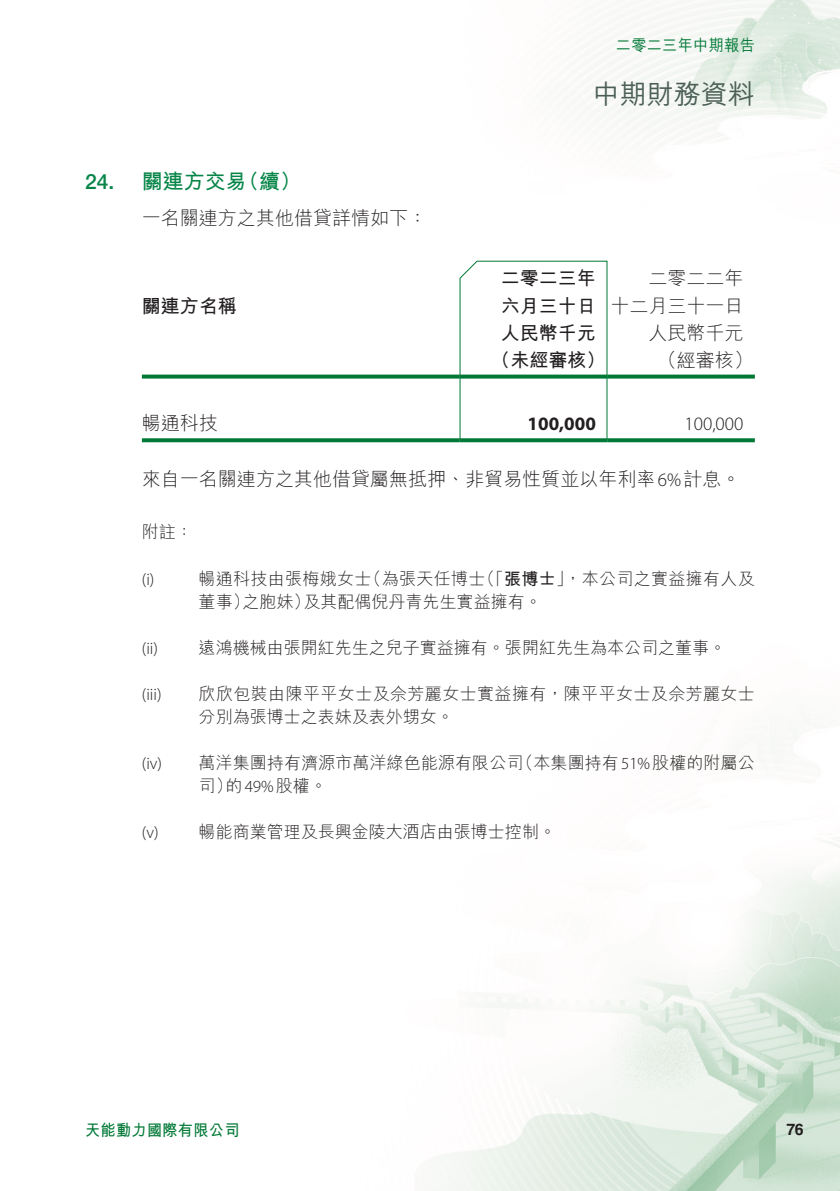
<style>
.page{position:relative;width:840px;height:1191px;background:#fff}
.page>*{position:absolute;margin:0;border:0;box-sizing:border-box;transform-origin:0 0}
.t1{font:500 27px "M Hei HK";color:#4b5f57}
._01_Heading_1{font:700 21px "M Hei HK";color:#068548}
._01_Heading_1-2{font:500 21px "Helvetica Neue LT Std";color:#068548}
._00_Body_text{font:300 19px "M Hei HK";color:#231f20}
._50_Table_Body{font:700 19px "M Hei HK";color:#231f20}
._50_Table_Body-2{font:300 19px "M Hei HK";color:#231f20}
._50_Table_Body-3{font:300 19px "Myriad Pro";color:#231f20}
._50_Table_Body-4{font:700 19px "Myriad Pro";color:#231f20}
._10_Notes_text{font:300 17px "M Hei HK";letter-spacing:.005em;color:#231f20}
._10_Notes_text-2{font:300 17px "M Hei HK";letter-spacing:.025em;color:#231f20}
._10_Notes_text-3{font:300 17px "Myriad Pro";color:#231f20}
.t2{font:700 16px "M Hei HK";letter-spacing:.015em;color:#007836;scale:.95 1}
.t3{font:500 16px "M Hei HK";letter-spacing:.015em;color:#007836;scale:.95 1}
.t4{font:700 16px "Helvetica LT Std";color:#231f20}
.s1{font-family:"Myriad Pro"}
.s2{font-weight:700}
</style>
<div class="page">
<img style="left:141px;top:0;width:698px;height:1191px">
<svg style="left:459px;top:260px;width:148px;height:178px"></svg>
<svg style="left:142px;top:374px;width:317px;height:4px"></svg>
<svg style="left:459px;top:374px;width:148px;height:4px"></svg>
<svg style="left:607px;top:374px;width:147px;height:4px"></svg>
<svg style="left:142px;top:438px;width:317px;height:4px"></svg>
<svg style="left:459px;top:438px;width:148px;height:4px"></svg>
<svg style="left:607px;top:438px;width:147px;height:4px"></svg>
<p class="_01_Heading_1-2" style="left:85px;top:169px;width:31px">24.</p>
<p class="t3" style="left:615px;top:34px;width:148px">二零二三年中期報告</p>
<p class="_01_Heading_1" style="left:142px;top:166px;width:106px">關連方交易</p>
<p class="_01_Heading_1" style="left:238px;top:166px;width:64px">（續(</p>
<p class="_00_Body_text" style="left:142px;top:209px;width:286px">一名關連方之其他借貸詳情如下：</p>
<p class="_50_Table_Body" style="left:142px;top:292px;width:96px">關連方名稱</p>
<h1 class="t1" style="left:592px;top:74px;width:163px">中期財務資料</h1>
<p class="_50_Table_Body" style="left:500px;top:265px;width:97px">二零二三年</p>
<p class="_50_Table_Body" style="left:500px;top:292px;width:97px">六月三十日</p>
<p class="_50_Table_Body" style="left:500px;top:319px;width:97px">人民幣千元</p>
<p class="_50_Table_Body" style="left:491px;top:346px;width:116px">（未經審核）</p>
<p class="_50_Table_Body-2" style="left:648px;top:269px;width:96px">二零二二年</p>
<p class="_50_Table_Body-2" style="left:610px;top:296px;width:134px">十二月三十一日</p>
<p class="_50_Table_Body-2" style="left:648px;top:323px;width:96px">人民幣千元</p>
<p class="_50_Table_Body-2" style="left:657px;top:350px;width:96px">（經審核(</p>
<p class="_50_Table_Body-2" style="left:142px;top:413px;width:77px">暢通科技</p>
<p class="_00_Body_text" style="left:142px;top:469px;width:600px">來自一名關連方之其他借貸屬無抵押、非貿易性質並以年利率<span class="s1">6%</span>計息。</p>
<p class="_10_Notes_text" style="left:142px;top:523px;width:52px">附註：</p>
<p class="_10_Notes_text" style="left:478px;top:569px;width:278px">（「<span class="s2">張博士</span>，」本公司之實益擁有人及</p>
<p class="_50_Table_Body-4" style="left:527px;top:411px;width:70px">100,000</p>
<p class="_50_Table_Body-3" style="left:684px;top:412px;width:60px">100,000</p>
<p class="_10_Notes_text" style="left:364px;top:569px;width:122px">（為張天任博士</p>
<p class="_10_Notes_text" style="left:198px;top:569px;width:174px">暢通科技由張梅娥女士</p>
<p class="_10_Notes_text-3" style="left:142px;top:568px;width:14px">) i(</p>
<p class="_10_Notes_text-3" style="left:142px;top:637px;width:18px">i i( )</p>
<p class="_10_Notes_text-3" style="left:142px;top:683px;width:21px">(iii)</p>
<p class="_10_Notes_text-3" style="left:142px;top:752px;width:22px">i v( )</p>
<p class="_10_Notes_text-3" style="left:142px;top:821px;width:18px">v( )</p>
<p class="_10_Notes_text" style="left:303px;top:592px;width:239px">及其配偶倪丹青先生實益擁有。</p>
<p class="_10_Notes_text" style="left:198px;top:592px;width:52px">董事）</p>
<p class="_10_Notes_text" style="left:198px;top:638px;width:528px">遠鴻機械由張開紅先生之兒子實益擁有。張開紅先生為本公司之董事。</p>
<p class="_10_Notes_text" style="left:242px;top:592px;width:70px">之胞妹）</p>
<p class="_10_Notes_text-2" style="left:198px;top:684px;width:557px">欣欣包裝由陳平平女士及佘芳麗女士實益擁有，陳平平女士及佘芳麗女士</p>
<p class="_10_Notes_text" style="left:198px;top:707px;width:256px">分別為張博士之表妹及表外甥女。</p>
<p class="_10_Notes_text" style="left:516px;top:753px;width:240px">（本集團持有<span class="s1">51%</span>股權的附屬公</p>
<p class="_10_Notes_text" style="left:198px;top:753px;width:326px">萬洋集團持有濟源市萬洋綠色能源有限公司</p>
<p class="_10_Notes_text" style="left:198px;top:776px;width:130px">司的） <span class="s1">49%</span>股權。</p>
<p class="_10_Notes_text" style="left:198px;top:822px;width:358px">暢能商業管理及長興金陵大酒店由張博士控制。</p>
<p class="t2" style="left:85px;top:1118px;width:164px">天能動力國際有限公司</p>
<p class="t4" style="left:786px;top:1120px;width:19px">76</p>
</div>
